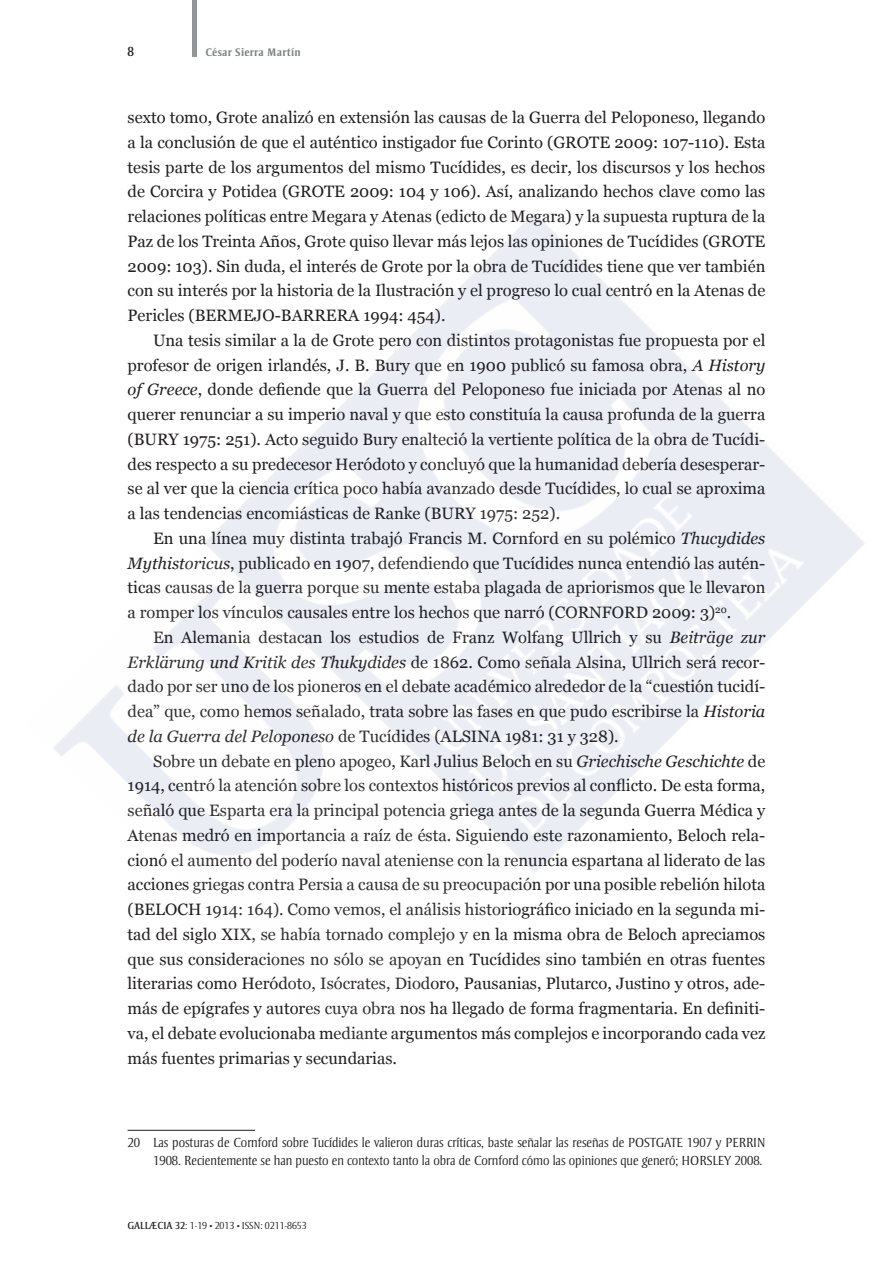
<style>
.page{position:relative;width:893px;height:1263px;background:#fff}
.page>*{position:absolute;margin:0;border:0;box-sizing:border-box;transform-origin:0 0}
.t1{font:16.5px/24.8px "Georgia";color:#231f20}
.t2{font:300 13.5px "Strayhorn";color:#231f20}
.t3{font:13.5px "Strayhorn";color:#231f20}
.t4{font:700 11.25px "Strayhorn";letter-spacing:.025em;color:#808285}
.t5{font:300 10.5px "Strayhorn";color:#231f20}
.s1{font-style:italic}
.s2{font-weight:400}
.s3{font-size:9px}
</style>
<div class="page">
<hr style="left:192px;top:0;width:4px;height:56px;background:#939598">
<hr style="left:128px;top:1130px;width:127px;height:1px;background:#231f20">
<p class="t3" style="left:128px;top:44px;width:8px">8</p>
<p class="t4" style="left:205px;top:45px;width:97px">César Sierra Martín</p>
<p class="t1" style="left:128px;top:105px;width:639px">sexto tomo, Grote analizó en extensión las causas de la Guerra del Peloponeso, llegando a la conclusión de que el auténtico instigador fue Corinto (Grote 2009: 107-110). Esta tesis parte de los argumentos del mismo Tucídides, es decir, los discursos y los hechos de Corcira y Potidea (Grote 2009: 104 y 106). Así, analizando hechos clave como las relaciones políticas entre Megara y Atenas (edicto de Megara) y la supuesta ruptura de la Paz de los Treinta Años, Grote quiso llevar más lejos las opiniones de Tucídides (Grote 2009: 103). Sin duda, el interés de Grote por la obra de Tucídides tiene que ver también con su interés por la historia de la Ilustración y el progreso lo cual centró en la Atenas de Pericles (Bermej</p>
<p class="t1" style="left:262px;top:303px;width:185px">o-Barrera 1994: 454).</p>
<p class="t1" style="left:153px;top:328px;width:614px">Una tesis similar a la de Grote pero con distintos protagonistas fue propuesta por el</p>
<p class="t1" style="left:128px;top:353px;width:639px">profesor de origen irlandés, J. B. Bury que en 1900 publicó su famosa obra, <span class="s1">A History</span></p>
<p class="t1" style="left:128px;top:378px;width:639px"><span class="s1">of Greece</span>, donde defiende que la Guerra del Peloponeso fue iniciada por Atenas al no</p>
<p class="t1" style="left:128px;top:402px;width:639px">querer renunciar a su imperio naval y que esto constituía la causa profunda de la guerra</p>
<p class="t1" style="left:128px;top:427px;width:639px">(Bury 1975: 251). Acto seguido Bury enalteció la vertiente política de la obra de Tucídi-</p>
<p class="t1" style="left:128px;top:452px;width:639px">des respecto a su predecesor Heródoto y concluyó que la humanidad debería desesperar-</p>
<p class="t1" style="left:128px;top:477px;width:639px">se al ver que la ciencia crítica poco había avanzado desde Tucídides, lo cual se aproxima</p>
<p class="t1" style="left:128px;top:501px;width:434px">a las tendencias encomiásticas de Ranke (BURY 1975: 252).</p>
<p class="t1" style="left:153px;top:526px;width:614px">En una línea muy distinta trabajó Francis M. Cornford en su polémico <span class="s1">Thucydides</span></p>
<p class="t1" style="left:128px;top:551px;width:639px"><span class="s1">Mythistoricus</span>, publicado en 1907, defendiendo que Tucídides nunca entendió las autén-</p>
<p class="t1" style="left:128px;top:576px;width:639px">ticas causas de la guerra porque su mente estaba plagada de apriorismos que le llevaron</p>
<p class="t1" style="left:128px;top:600px;width:605px">a romper los vínculos causales entre los hechos que narró (Cornford 2009: 3)<sup>20</sup>.</p>
<p class="t1" style="left:153px;top:625px;width:614px">En Alemania destacan los estudios de Franz Wolfang Ullrich y su <span class="s1">Beiträge zur</span></p>
<p class="t1" style="left:128px;top:650px;width:639px"><span class="s1">Erklärung und Kritik des Thukydides</span> de 1862. Como señala Alsina, Ullrich será recor-</p>
<p class="t1" style="left:128px;top:675px;width:639px">dado por ser uno de los pioneros en el debate académico alrededor de la “cuestión tucidí-</p>
<p class="t1" style="left:128px;top:699px;width:639px">dea” que, como hemos señalado, trata sobre las fases en que pudo escribirse la <span class="s1">Historia</span></p>
<p class="t1" style="left:128px;top:724px;width:493px"><span class="s1">de la Guerra del Peloponeso</span> de Tucídides (Alsina 1981: 31 y 328).</p>
<p class="t1" style="left:153px;top:749px;width:614px">Sobre un debate en pleno apogeo, Karl Julius Beloch en su <span class="s1">Griechische Geschichte</span> de</p>
<p class="t1" style="left:128px;top:774px;width:639px">1914, centró la atención sobre los contextos históricos previos al conflicto. De esta forma,</p>
<p class="t1" style="left:128px;top:798px;width:640px">señaló que Esparta era la principal potencia griega antes de la segunda Guerra Médica y</p>
<p class="t1" style="left:128px;top:823px;width:639px">Atenas medró en importancia a raíz de ésta. Siguiendo este razonamiento, Beloch rela-</p>
<p class="t1" style="left:128px;top:848px;width:639px">cionó el aumento del poderío naval ateniense con la renuncia espartana al liderato de las</p>
<p class="t1" style="left:128px;top:873px;width:639px">acciones griegas contra Persia a causa de su preocupación por una posible rebelión hilota</p>
<p class="t1" style="left:128px;top:897px;width:18px">(Bel</p>
<p class="t1" style="left:128px;top:897px;width:639px;text-align:justify;text-indent:38px">och 1914: 164). Como vemos, el análisis historiográfico iniciado en la segunda mi&shy;tad del siglo XIX, se había tornado complejo y en la misma obra de Beloch apreciamos que sus consideraciones no sólo se apoyan en Tucídides sino también en otras fuentes literarias como Heródoto, Isócrates, Diodoro, Pausanias, Plutarco, Justino y otros, ade&shy;más de epígrafes y autores cuya obra nos ha llegado de forma fragmentaria. En definiti&shy;va, el debate evolucionaba mediante argumentos más complejos e incorporando cada vez más fuentes primarias y secundarias.</p>
<p class="t2" style="left:128px;top:1135px;width:612px">20 Las posturas de Cornford sobre Tucídides le valieron duras críticas, baste señalar las reseñas de Postgate 1907 y Perri</p>
<p class="t2" style="left:757px;top:1135px;width:10px">n</p>
<p class="t2" style="left:153px;top:1153px;width:554px">1908. Recientemente se han puesto en contexto tanto la obra de Cornford cómo las opiniones que generó; Horsley</p>
<p class="t2" style="left:734px;top:1153px;width:30px">2008.</p>
<p class="t5" style="left:128px;top:1219px;width:181px"><span class="s2">GALLÆCIA 32</span>: 1-19 <span class="s3">•</span> 2013 <span class="s3">•</span> ISSN: 0211-8653</p>
</div>
